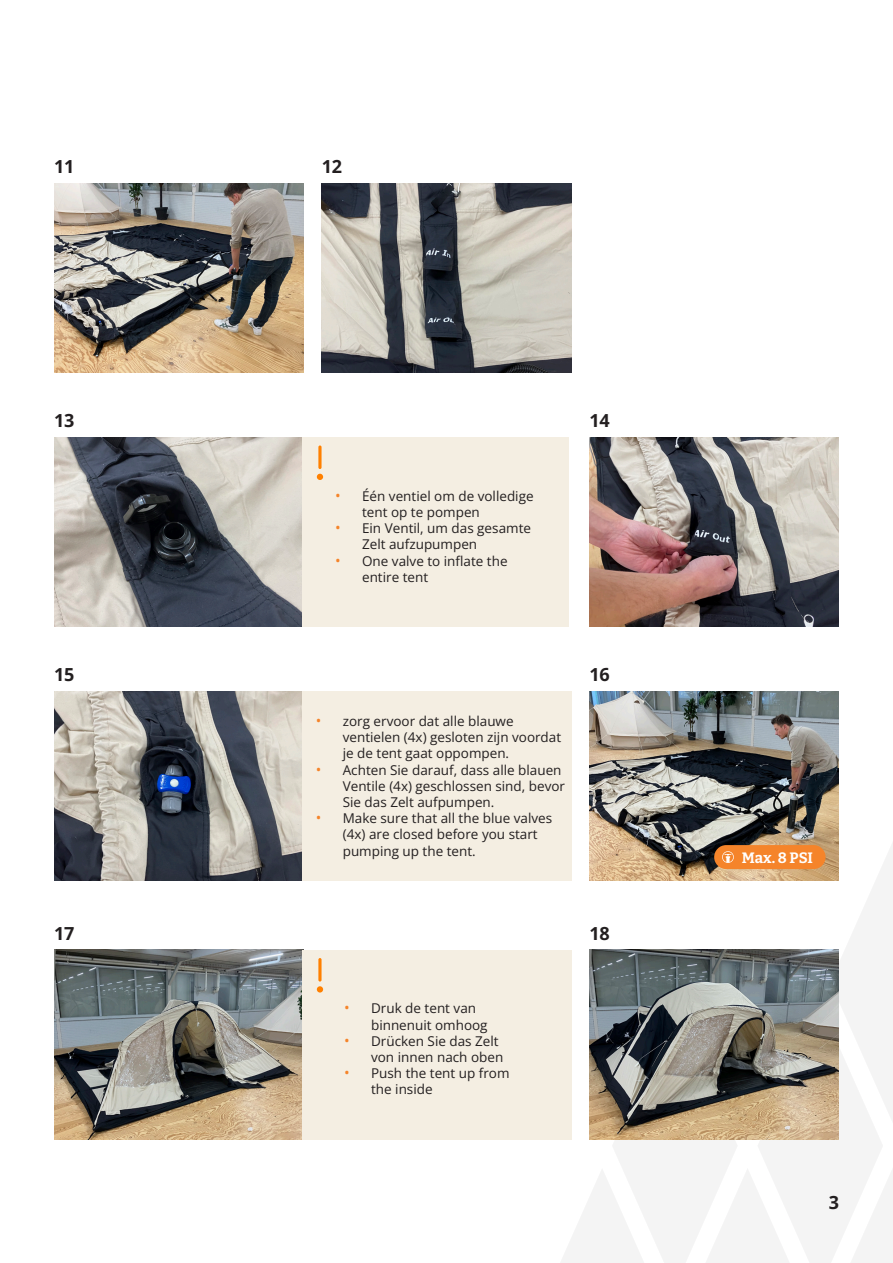
<style>
.page{position:relative;width:893px;height:1263px;background:#fff}
.page>*{position:absolute;margin:0;border:0;box-sizing:border-box;transform-origin:0 0}
.t1{font:18px "Open Sans";color:#231f20}
.t2{font:700 15px "Bitter";letter-spacing:-.01em;color:#fff}
.t3{font:13.5px/16.2px "Open Sans";color:#231f20}
.s1{font-size:15px;color:#f5842a}
</style>
<div class="page">
<img style="left:54px;top:950px;width:248px;height:189px">
<img style="left:54px;top:184px;width:250px;height:189px">
<img style="left:54px;top:437px;width:248px;height:190px">
<img style="left:54px;top:691px;width:248px;height:189px">
<img style="left:322px;top:184px;width:249px;height:189px">
<img style="left:589px;top:437px;width:250px;height:190px">
<img style="left:589px;top:691px;width:250px;height:150px">
<div style="left:302px;top:437px;width:267px;height:190px;background:#f4eee2"></div>
<div style="left:302px;top:691px;width:269px;height:189px;background:#f4eee2"></div>
<div style="left:302px;top:950px;width:269px;height:189px;background:#f4eee2"></div>
<svg style="left:317px;top:445px;width:6px;height:35px"></svg>
<svg style="left:317px;top:958px;width:6px;height:34px"></svg>
<svg style="left:560px;top:841px;width:333px;height:422px"></svg>
<p class="t1" style="left:54px;top:154px;width:22px">11</p>
<p class="t1" style="left:322px;top:154px;width:22px">12</p>
<p class="t1" style="left:54px;top:408px;width:22px">13</p>
<p class="t1" style="left:589px;top:408px;width:22px">14</p>
<p class="t3" style="left:362px;top:487px;width:173px;text-indent:-27px"><span class="s1">•</span> Één ventiel om de volledige tent op te pompen</p>
<p class="t3" style="left:362px;top:520px;width:170px;text-indent:-27px"><span class="s1">•</span> Ein Ventil, um das gesamte<br>Zelt aufzupumpen</p>
<p class="t3" style="left:362px;top:552px;width:147px;text-indent:-27px"><span class="s1">•</span> One valve to inflate the entire tent</p>
<p class="t1" style="left:54px;top:662px;width:22px">15</p>
<p class="t1" style="left:589px;top:662px;width:22px">16</p>
<p class="t3" style="left:343px;top:712px;width:220px;text-indent:-27px"><span class="s1">•</span> zorg ervoor dat alle blauwe ventielen (4x) gesloten zijn voordat je de tent gaat oppompen.</p>
<p class="t3" style="left:343px;top:761px;width:224px;text-indent:-27px"><span class="s1">•</span> Achten Sie darauf, dass alle blauen<br>Ventile (4x) geschlossen sind, bevor<br>Sie das Zelt aufpumpen.</p>
<p class="t3" style="left:343px;top:810px;width:211px;text-indent:-27px"><span class="s1">•</span> Make sure that all the blue valves (4x) are closed before you start pumping up the tent.</p>
<p class="t1" style="left:54px;top:921px;width:22px">17</p>
<p class="t1" style="left:589px;top:921px;width:22px">18</p>
<p class="t3" style="left:371px;top:1000px;width:118px;text-indent:-27px"><span class="s1">•</span> Druk de tent van binnenuit omhoog</p>
<p class="t3" style="left:371px;top:1032px;width:134px;text-indent:-27px"><span class="s1">•</span> Drücken Sie das Zelt von innen nach oben</p>
<p class="t3" style="left:371px;top:1065px;width:140px;text-indent:-27px"><span class="s1">•</span> Push the tent up from the inside</p>
<p class="t2" style="left:742px;top:846px;width:73px">Max. 8 PSI</p>
<p class="t1" style="left:829px;top:1190px;width:12px">3</p>
</div>
